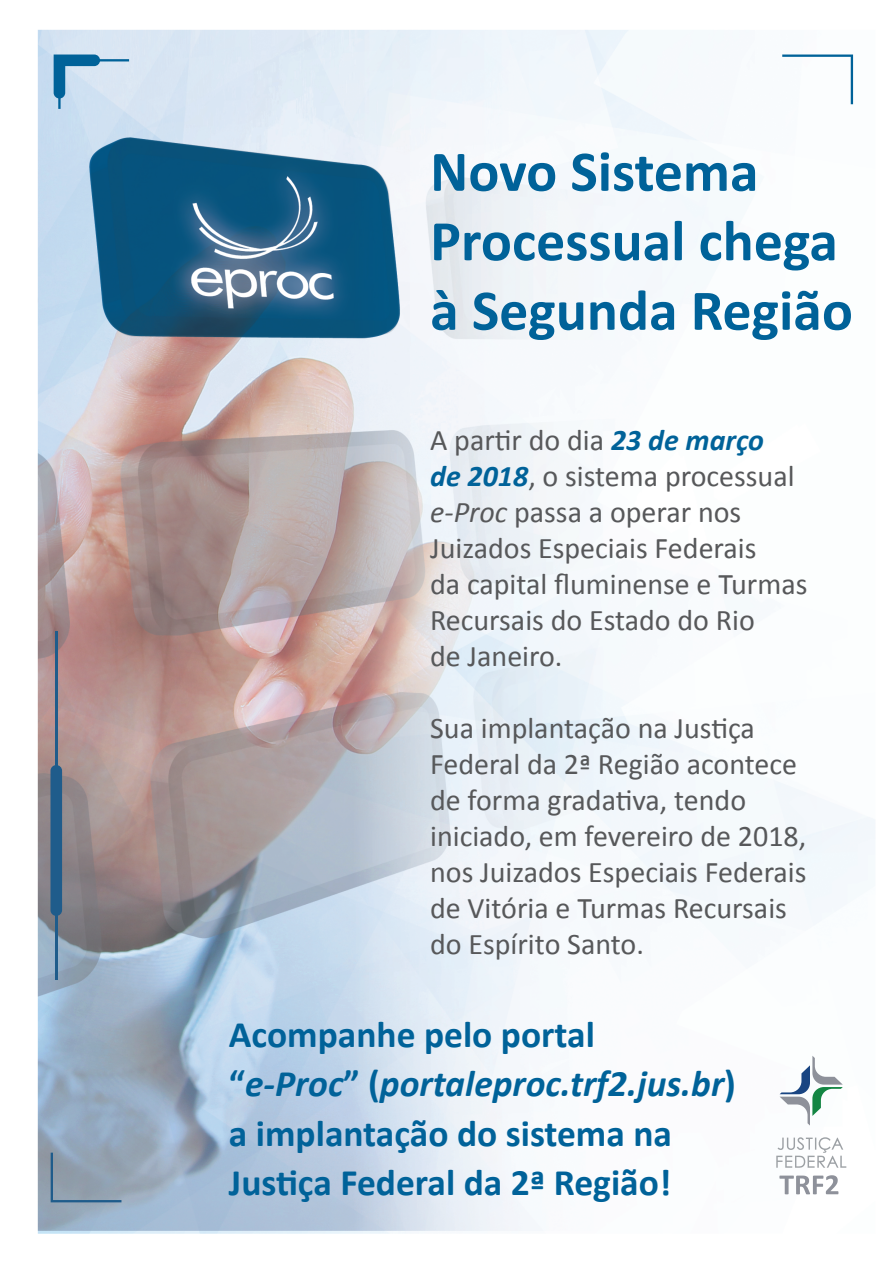
<style>
.page{position:relative;width:893px;height:1263px;background:#fff}
.page>*{position:absolute;margin:0;border:0;box-sizing:border-box;transform-origin:0 0}
.t1{font:700 57.9px/69.4px "Calibri";color:#006299}
.t2{font:700 37.5px/49.5px "Calibri";color:#006299}
.t3{font:30px/36px "Calibri";color:#57585a}
.s1{font-weight:700;font-style:italic;color:#006299}
.s2{font-style:italic}
</style>
<div class="page">
<img style="left:37px;top:29px;width:838px;height:1205px">
<svg style="left:776px;top:1137px;width:70px;height:31px"></svg>
<svg style="left:779px;top:1175px;width:59px;height:19px"></svg>
<svg style="left:780px;top:1056px;width:63px;height:69px"></svg>
<svg style="left:51px;top:1153px;width:70px;height:49px;background:#899bab"></svg>
<hr style="left:55px;top:631px;width:2px;height:349px;background:#1f5c8b">
<svg style="left:782px;top:55px;width:71px;height:49px"></svg>
<div style="left:50px;top:765px;width:12px;height:151px;background:#1f5c8b;border-radius:6px"></div>
<svg style="left:54px;top:55px;width:75px;height:54px;background:#a2c5dd"></svg>
<h1 class="t1" style="left:430px;top:137px;width:424px">Novo Sistema<br>Processual chega à Segunda Região</h1>
<p class="t3" style="left:430px;top:422px;width:379px">A partir do dia <span class="s1">23 de março<br>de 2018</span>, o sistema processual <span class="s2">e-Proc</span> passa a operar nos<br>Juizados Especiais Federais<br>da capital fluminense e Turmas<br>Recursais do Estado do Rio<br>de Janeiro.</p>
<p class="t3" style="left:430px;top:710px;width:378px">Sua implantação na Justiça<br>Federal da 2ª Região acontece de forma gradativa, tendo iniciado, em fevereiro de 2018, nos Juizados Especiais Federais de Vitória e Turmas Recursais do Espírito Santo.</p>
<p class="t2" style="left:229px;top:1009px;width:509px">Acompanhe pelo portal<br>“<span class="s2">e-Proc</span>” (<span class="s2">portaleproc.trf2.jus.br</span>) a implantação do sistema na<br>Justiça Federal da 2ª Região!</p>
</div>
